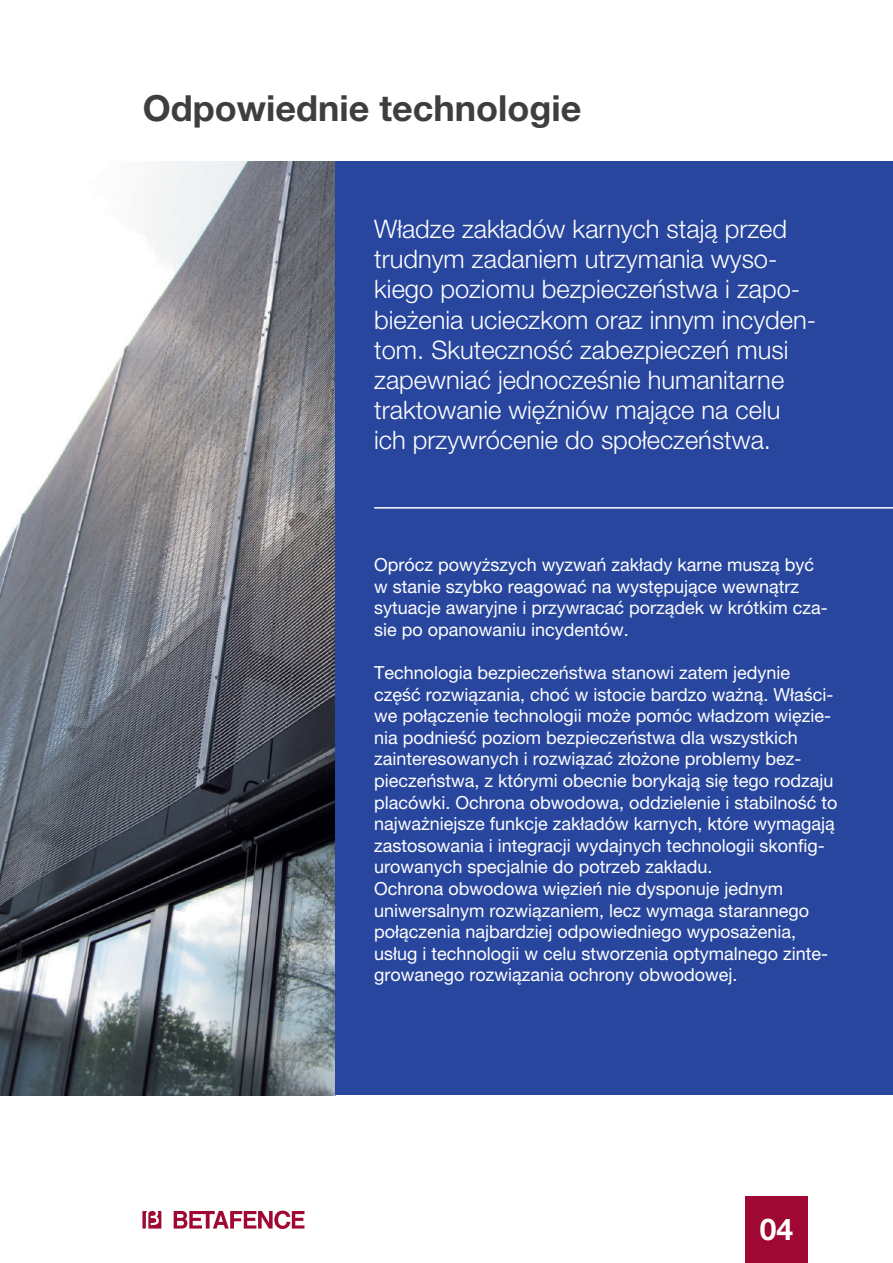
<style>
.page{position:relative;width:893px;height:1263px;background:#fff}
.page>*{position:absolute;margin:0;border:0;box-sizing:border-box;transform-origin:0 0}
.t1{font:700 36px "Helvetica Neue LT Pro";color:#3e3e3f}
.t2{font:700 30px "Helvetica Neue LT Pro";color:#fff}
.t3{font:300 25.5px/30px "Helvetica Neue LT Pro";color:#fff}
.t4{font:18px/21.6px "Helvetica Neue LT Pro";color:#fff}
</style>
<div class="page">
<img style="left:0;top:162px;width:336px;height:933px">
<div style="left:336px;top:162px;width:557px;height:933px;background:#28469d"></div>
<svg style="left:174px;top:1210px;width:130px;height:19px"></svg>
<svg style="left:142px;top:1211px;width:19px;height:17px"></svg>
<div style="left:745px;top:1196px;width:63px;height:67px;background:#9e0832"></div>
<hr style="left:374px;top:507px;width:519px;height:2px;background:#fff">
<h1 class="t1" style="left:143px;top:86px;width:440px">Odpowiednie technologie</h1>
<p class="t3" style="left:374px;top:214px;width:444px">Władze zakładów karnych stają przed trudnym zadaniem utrzymania wyso&shy;kiego poziomu bezpieczeństwa i zapo&shy;bieżenia ucieczkom oraz innym incyden&shy;tom. Skuteczność zabezpieczeń musi zapewniać jednocześnie humanitarne traktowanie więźniów mające na celu ich przywrócenie do społeczeństwa.</p>
<p class="t4" style="left:374px;top:553px;width:455px">Oprócz powyższych wyzwań zakłady karne muszą być w stanie szybko reagować na występujące wewnątrz sytuacje awaryjne i przywracać porządek w krótkim cza&shy;sie po opanowaniu incydentów.</p>
<p class="t4" style="left:374px;top:661px;width:465px">Technologia bezpieczeństwa stanowi zatem jedynie część rozwiązania, choć w istocie bardzo ważną. Właści&shy;we połączenie technologii może pomóc władzom więzie&shy;nia podnieść poziom bezpieczeństwa dla wszystkich zainteresowanych i rozwiązać złożone problemy bez&shy;pieczeństwa, z którymi obecnie borykają się tego rodzaju placówki. Ochrona obwodowa, oddzielenie i stabilność to najważniejsze funkcje zakładów karnych, które wymagają zastosowania i integracji wydajnych technologii skonfig&shy;urowanych specjalnie do potrzeb zakładu.<br>Ochrona obwodowa więzień nie dysponuje jednym uniwersalnym rozwiązaniem, lecz wymaga starannego połączenia najbardziej odpowiedniego wyposażenia, usług i technologii w celu stworzenia optymalnego zinte&shy;growanego rozwiązania ochrony obwodowej.</p>
<h2 class="t2" style="left:760px;top:1211px;width:35px">04</h2>
</div>
